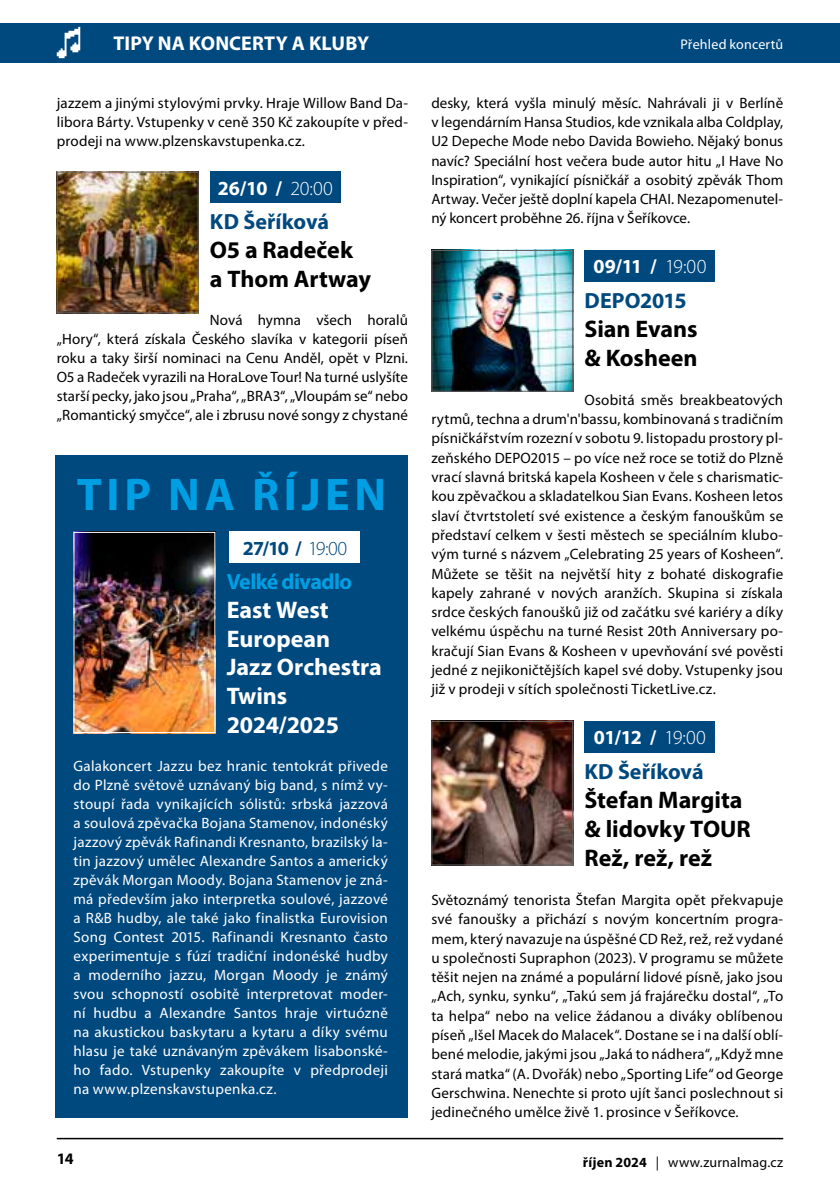
<style>
.page{position:relative;width:840px;height:1191px;background:#fff}
.page>*{position:absolute;margin:0;border:0;box-sizing:border-box;transform-origin:0 0}
.t1{font:700 46px "Myriad Pro";letter-spacing:.1em;color:#009fe3}
.t2{font:700 24px/29px "Myriad Pro";color:#000}
.t3{font:700 24px/28.8px "Myriad Pro";color:#fff}
.t4{font:700 22px "Myriad Pro";color:#00497f}
.t5{font:700 22px "Myriad Pro";letter-spacing:-.03em;color:#009fe3}
.t6{font:700 20px "Myriad Pro";color:#fff}
.t7{font:700 20px "Myriad Pro";color:#00497f}
.t8{font:700 16px "Myriad Pro";color:#000}
.t9{font:15px/19.2px "Myriad Pro";letter-spacing:.005em;color:#000;text-align:justify}
.t10{font:15px/19px "Myriad Pro";letter-spacing:.02em;color:#fff;text-align:justify}
.t11{font:14px "Myriad Pro";letter-spacing:.01em;color:#000}
.t12{font:14px "Myriad Pro";letter-spacing:.015em;color:#fff}
.s1{font-weight:300}
.s2{font-weight:700}
</style>
<div class="page">
<hr style="left:57px;top:1137px;width:725px;height:2px;background:#000">
<div style="left:0;top:23px;width:839px;height:39px;background:#00497f"></div>
<svg style="left:57px;top:27px;width:23px;height:31px"></svg>
<div style="left:210px;top:171px;width:130px;height:32px;background:#00497f"></div>
<img style="left:59px;top:174px;width:137px;height:137px">
<div style="left:57px;top:172px;width:141px;height:141px;border:1px solid #646363"></div>
<div style="left:56px;top:455px;width:352px;height:662px;background:#00497f"></div>
<img style="left:75px;top:534px;width:138px;height:197px">
<div style="left:73px;top:532px;width:142px;height:201px;border:1px solid #fff"></div>
<div style="left:229px;top:532px;width:131px;height:31px;background:#fff"></div>
<div style="left:584px;top:250px;width:130px;height:31px;background:#00497f"></div>
<div style="left:584px;top:721px;width:130px;height:31px;background:#00497f"></div>
<img style="left:433px;top:252px;width:138px;height:138px">
<div style="left:431px;top:250px;width:142px;height:142px;border:1px solid #646363"></div>
<img style="left:433px;top:723px;width:138px;height:140px">
<div style="left:431px;top:721px;width:142px;height:144px;border:1px solid #646363"></div>
<h3 class="t6" style="left:113px;top:30px;width:257px">TIPY NA KONCERTY A KLUBY</h3>
<p class="t12" style="left:680px;top:35px;width:104px">Přehled koncertů</p>
<p class="t9" style="left:57px;top:93px;width:352px">jazzem a jinými stylovými prvky. Hraje Willow Band Da&shy;libora Bárty. Vstupenky v ceně 350 Kč zakoupíte v před&shy;prodeji na www.plzenskavstupenka.cz.</p>
<h3 class="t6" style="left:218px;top:175px;width:116px">26/10 / <span class="s1">20:00</span></h3>
<h3 class="t4" style="left:210px;top:207px;width:121px">KD Šeříková</h3>
<h2 class="t2" style="left:210px;top:235px;width:162px">O5 a Radeček a Thom Artway</h2>
<p class="t9" style="left:57px;top:310px;width:352px;text-indent:153px">Nová hymna všech horalů „Hory“, která získala Českého slavíka v kategorii píseň roku a taky širší nominaci na Cenu Anděl, opět v Plzni.<br>O5 a Radeček vyrazili na HoraLove Tour! Na turné uslyšíte starší pecky, jako jsou „Praha“, „BRA3“, „Vloupám se“ nebo „Romantický smyčce“, ale i zbrusu nové songy z chystané</p>
<h1 class="t1" style="left:77px;top:464px;width:311px">TIP NA ŘÍJEN</h1>
<h3 class="t7" style="left:243px;top:535px;width:106px">27/10 / <span class="s1">19:00</span></h3>
<h3 class="t5" style="left:226px;top:567px;width:127px">Velké divadlo</h3>
<h2 class="t3" style="left:226px;top:594px;width:156px">East West<br>European<br>Jazz Orchestra<br>Twins<br>2024/2025</h2>
<p class="t10" style="left:73px;top:756px;width:316px">Galakoncert Jazzu bez hranic tentokrát přivede do Plzně světově uznávaný big band, s nímž vy&shy;stoupí řada vynikajících sólistů: srbská jazzová a soulová zpěvačka Bojana Stamenov, indonéský jazzový zpěvák Rafinandi Kresnanto, brazilský la&shy;tin jazzový umělec Alexandre Santos a americký zpěvák Morgan Moody. Bojana Stamenov je zná&shy;má především jako interpretka soulové, jazzové a R&amp;B hudby, ale také jako finalistka Eurovision Song Contest 2015. Rafinandi Kresnanto často experimentuje s fúzí tradiční indonéské hudby a moderního jazzu, Morgan Moody je známý svou schopností osobitě interpretovat moder&shy;ní hudbu a Alexandre Santos hraje virtuózně na akustickou baskytaru a kytaru a díky svému hlasu je také uznávaným zpěvákem lisabonské&shy;ho fado. Vstupenky zakoupíte v předprodeji na www.plzenskavstupenka.cz.</p>
<p class="t9" style="left:431px;top:93px;width:353px">desky, která vyšla minulý měsíc. Nahrávali ji v Berlíně v legendárním Hansa Studios, kde vznikala alba Coldplay, U2 Depeche Mode nebo Davida Bowieho. Nějaký bonus navíc? Speciální host večera bude autor hitu „I Have No Inspiration“, vynikající písničkář a osobitý zpěvák Thom Artway. Večer ještě doplní kapela CHAI. Nezapomenutel&shy;ný koncert proběhne 26. října v Šeříkovce.</p>
<h3 class="t6" style="left:593px;top:253px;width:114px">09/11 / <span class="s1">19:00</span></h3>
<h3 class="t4" style="left:584px;top:286px;width:104px">DEPO2015</h3>
<h2 class="t2" style="left:584px;top:314px;width:115px">Sian Evans &amp; Kosheen</h2>
<p class="t9" style="left:431px;top:390px;width:353px;text-indent:153px">Osobitá směs breakbeatových rytmů, techna a drum'n'bassu, kombinovaná s tradičním písničkářstvím rozezní v sobotu 9. listopadu prostory pl&shy;zeňského DEPO2015 – po více než roce se totiž do Plzně vrací slavná britská kapela Kosheen v čele s charismatic&shy;kou zpěvačkou a skladatelkou Sian Evans. Kosheen letos slaví čtvrtstoletí své existence a českým fanouškům se představí celkem v šesti městech se speciálním klubo&shy;vým turné s názvem „Celebrating 25 years of Kosheen“.<br>Můžete se těšit na největší hity z bohaté diskografie kapely zahrané v nových aranžích. Skupina si získala srdce českých fanoušků již od začátku své kariéry a díky velkému úspěchu na turné Resist 20th Anniversary po&shy;kračují Sian Evans &amp; Kosheen v upevňování své pověsti jedné z nejikoničtějších kapel své doby. Vstupenky jsou již v prodeji v sítích společnosti TicketLive.cz.</p>
<h3 class="t6" style="left:593px;top:724px;width:114px">01/12 / <span class="s1">19:00</span></h3>
<h3 class="t4" style="left:584px;top:757px;width:121px">KD Šeříková</h3>
<h2 class="t2" style="left:584px;top:784px;width:168px">Štefan Margita &amp; lidovky TOUR<br>Rež, rež, rež</h2>
<p class="t9" style="left:431px;top:890px;width:353px">Světoznámý tenorista Štefan Margita opět překvapuje své fanoušky a přichází s novým koncertním progra&shy;mem, který navazuje na úspěšné CD Rež, rež, rež vydané u společnosti Supraphon (2023). V programu se můžete těšit nejen na známé a populární lidové písně, jako jsou „Ach, synku, synku“, „Takú sem já frajárečku dostal“, „To ta helpa“ nebo na velice žádanou a diváky oblíbenou píseň „Išel Macek do Malacek“. Dostane se i na další oblí&shy;bené melodie, jakými jsou „Jaká to nádhera“, „Když mne stará matka“ (A. Dvořák) nebo „Sporting Life“ od George Gerschwina. Nenechte si proto ujít šanci poslechnout si jedinečného umělce živě 1. prosince v Šeříkovce.</p>
<p class="t8" style="left:57px;top:1148px;width:19px">14</p>
<p class="t11" style="left:582px;top:1153px;width:202px"><span class="s2">říjen 2024</span> | www.zurnalmag.cz</p>
</div>
